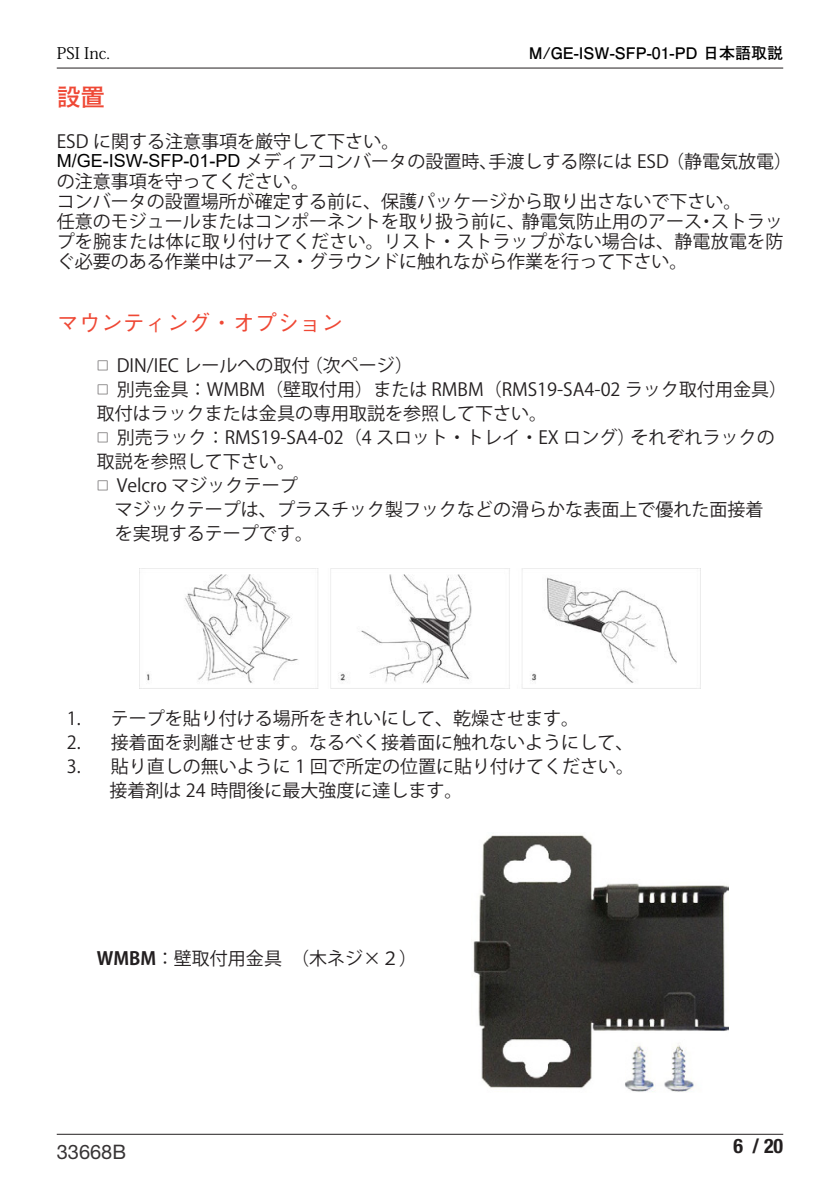
<style>
.page{position:relative;width:840px;height:1191px;background:#fff}
.page>*{position:absolute;margin:0;border:0;box-sizing:border-box;transform-origin:0 0}
.Page_title{font:700 24px "Futo Go B101 Pro";color:#ef4835}
.Title_Level2{font:500 22px "Gothic BBB Pro";color:#ef4835}
.t1{font:20px "Helvetica Neue LT Std";color:#373435}
.t2{font:700 condensed 20px "Helvetica Neue LT Std";color:#231f20}
.箇条書き_字下げ__Level2{font:18px/20px "Koz Go Pro";color:#231f20}
.t3{font:700 16px "Futo Go B101 Pro";color:#000}
.t4{font:16px "Koz Min Pro";color:#000}
.s1{font-family:"Arial";color:#000}
.s2{font-size:12px}
.s3{font-weight:700}
</style>
<div class="page">
<hr style="left:57px;top:1133px;width:725px;height:1px;background:#231f20">
<hr style="left:57px;top:68px;width:725px;height:1px;background:#231f20">
<img style="left:147px;top:569px;width:530px;height:119px">
<img style="left:473px;top:835px;width:255px;height:257px">
<p class="t4" style="left:57px;top:42px;width:55px">PSI Inc.</p>
<p class="t3" style="left:528px;top:41px;width:256px">M/GE-ISW-SFP-01-PD 日本語取説</p>
<p class="Page_title" style="left:57px;top:78px;width:49px">設置</p>
<p class="箇条書き_字下げ__Level2" style="left:57px;top:131px;width:344px">ESD に関する注意事項を厳守して下さい。</p>
<p class="箇条書き_字下げ__Level2" style="left:57px;top:151px;width:736px"><span class="s1">M/GE-ISW-SFP-01-PD</span> メディアコンバータの設置時、手渡しする際には ESD（静電気放電）の注意事項を守ってください。</p>
<p class="箇条書き_字下げ__Level2" style="left:57px;top:191px;width:685px">コンバータの設置場所が確定する前に、保護パッケージから取り出さないで下さい。</p>
<p class="箇条書き_字下げ__Level2" style="left:57px;top:211px;width:727px;text-align:justify">任意のモジュールまたはコンポーネントを取り扱う前に、静電気防止用のアース・ストラップを腕または体に取り付けてください。リスト・ストラップがない場合は、静電放電を防ぐ必要のある作業中はアース・グラウンドに触れながら作業を行って下さい。</p>
<p class="Title_Level2" style="left:57px;top:305px;width:287px">マウンティング・オプション</p>
<p class="箇条書き_字下げ__Level2" style="left:97px;top:356px;width:317px"><span class="s2">□</span> DIN/IEC レールへの取付 （次ページ）</p>
<p class="箇条書き_字下げ__Level2" style="left:97px;top:378px;width:691px;line-height:24px"><span class="s2">□</span> 別売金具：WMBM（壁取付用）または RMBM（RMS19-SA4-02 ラック取付用金具）取付はラックまたは金具の専用取説を参照して下さい。</p>
<p class="箇条書き_字下げ__Level2" style="left:97px;top:426px;width:679px;line-height:24px"><span class="s2">□</span> 別売ラック：RMS19-SA4-02（4 スロット・トレイ・EX ロング）それぞれラックの取説を参照して下さい。</p>
<p class="箇条書き_字下げ__Level2" style="left:97px;top:476px;width:202px"><span class="s2">□</span> Velcro マジックテープ</p>
<p class="箇条書き_字下げ__Level2" style="left:97px;top:500px;width:667px">　マジックテープは、プラスチック製フックなどの滑らかな表面上で優れた面接着</p>
<p class="箇条書き_字下げ__Level2" style="left:97px;top:524px;width:217px">　を実現するテープです。</p>
<p class="箇条書き_字下げ__Level2" style="left:67px;top:708px;width:513px">1. 　テープを貼り付ける場所をきれいにして、乾燥させます。</p>
<p class="箇条書き_字下げ__Level2" style="left:67px;top:732px;width:567px">2. 　接着面を剥離させます。なるべく接着面に触れないようにして、</p>
<p class="箇条書き_字下げ__Level2" style="left:67px;top:756px;width:568px">3. 　貼り直しの無いように 1 回で所定の位置に貼り付けてください。</p>
<p class="箇条書き_字下げ__Level2" style="left:109px;top:780px;width:354px">接着剤は 24 時間後に最大強度に達します。</p>
<p class="箇条書き_字下げ__Level2" style="left:97px;top:948px;width:331px"><span class="s3">WMBM</span>： 壁取付用金具　（木ネジ×２）　</p>
<p class="t1" style="left:57px;top:1139px;width:71px">33668B</p>
<p class="t2" style="left:733px;top:1134px;width:51px">6 / 20</p>
</div>
